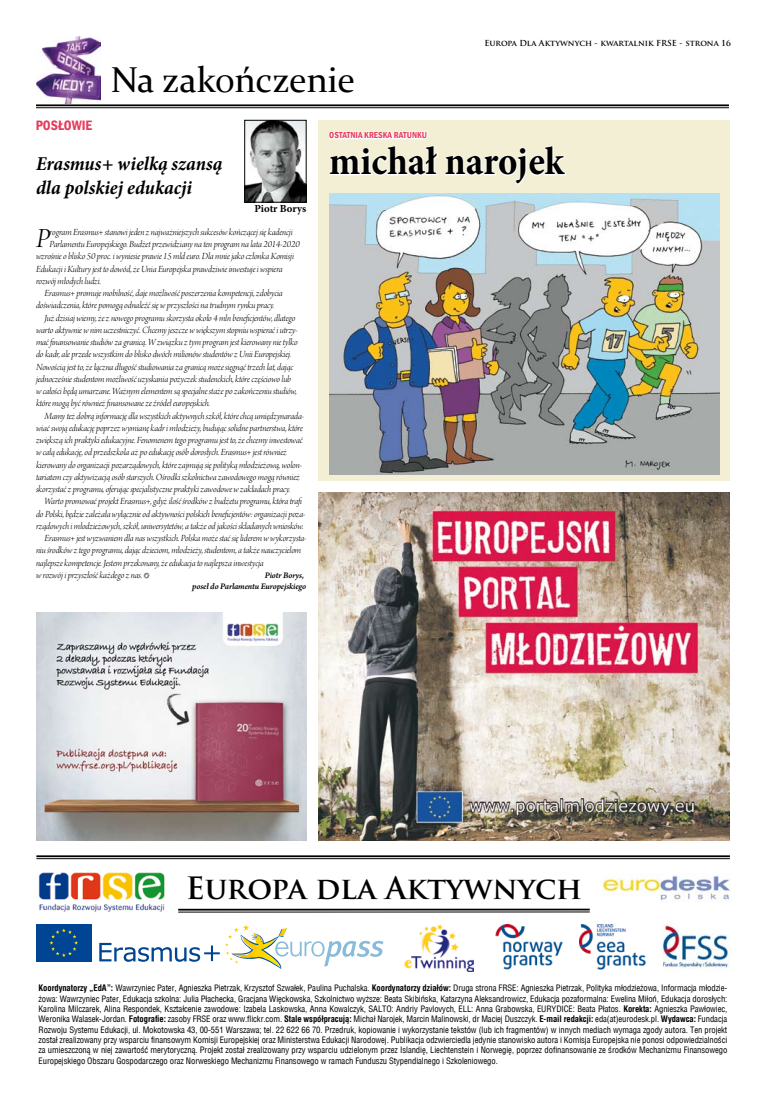
<style>
.page{position:relative;width:766px;height:1106px;background:#fff}
.page>*{position:absolute;margin:0;border:0;box-sizing:border-box;transform-origin:0 0}
.t1{font:700 condensed 40px "Minion Pro";color:#000}
.t2{font:36px "Constantia";color:#000}
.t3{font:700 30px "Trajan Pro";color:#000}
.t4{font:29.2px "Arno Pro Light Italic Display";color:#000}
.t5{font:italic 700 condensed 19.8px/23.8px "Minion Pro";color:#000}
.t6{font:600 condensed 14px "Franklin Gothic";color:#e63c5b}
.t7{font:700 10.8px "Minion Pro";letter-spacing:-.005em;color:#000}
.t8{font:9.9px "Arno Pro Light Italic Display";letter-spacing:-.015em;color:#000}
.t9{font:italic 600 9px/11.2px "Arno Pro";letter-spacing:-.015em;color:#000;text-align:right}
.t10{font:600 condensed 9px "Franklin Gothic";color:#e63c5b}
.t11{font:8.6px/10.3px "Switzerland Condensed";letter-spacing:-.01em;color:#000;text-align:justify}
.t12{font:700 8.1px "Trajan Pro";color:#000}
.s1{font-family:"Arno Pro Light Display";font-size:9.8px}
.s2{font-weight:700}
</style>
<div class="page">
<img style="left:404px;top:924px;width:69px;height:47px">
<svg style="left:99px;top:924px;width:284px;height:45px"></svg>
<div style="left:36px;top:924px;width:56px;height:37px;background:#004494"></div>
<svg style="left:49px;top:928px;width:29px;height:29px"></svg>
<hr style="left:36px;top:104px;width:692px;height:2px;background:#000">
<hr style="left:36px;top:107px;width:692px;height:1px;background:#000">
<hr style="left:36px;top:855px;width:693px;height:2px;background:#000">
<hr style="left:36px;top:858px;width:693px;height:1px;background:#000">
<hr style="left:178px;top:908px;width:411px;height:2px;background:#000">
<hr style="left:178px;top:911px;width:411px;height:1px;background:#000">
<img style="left:36px;top:36px;width:65px;height:67px">
<img style="left:38px;top:872px;width:127px;height:40px">
<img style="left:603px;top:875px;width:127px;height:27px">
<img style="left:662px;top:924px;width:67px;height:45px">
<img style="left:318px;top:492px;width:411px;height:348px">
<div style="left:318px;top:120px;width:411px;height:360px;background:#f3efd4"></div>
<img style="left:329px;top:194px;width:390px;height:280px">
<svg style="left:110px;top:104px;width:456px;height:285px"></svg>
<img style="left:246px;top:122px;width:58px;height:78px">
<div style="left:244px;top:120px;width:62px;height:82px;border:1px solid #000"></div>
<img style="left:579px;top:924px;width:66px;height:46px">
<img style="left:495px;top:924px;width:67px;height:46px">
<img style="left:36px;top:612px;width:270px;height:228px">
<h2 class="t2" style="left:111px;top:56px;width:245px">Na zakończenie</h2>
<p class="t12" style="left:484px;top:38px;width:248px">Europa Dla Aktywnych - kwartalnik FRSE - strona 16</p>
<h3 class="t6" style="left:36px;top:116px;width:52px">POSŁOWIE</h3>
<h3 class="t5" style="left:36px;top:152px;width:188px">Erasmus+ wielką szansą dla polskiej edukacji</h3>
<p class="t7" style="left:254px;top:201px;width:53px">Piotr Borys</p>
<h3 class="t4" style="left:36px;top:222px;width:15px">P</h3>
<p class="t8" style="left:49px;top:226px;width:245px">rogram Erasmus+ stanowi jeden z najważniejszych sukcesów kończącej się kadencji</p>
<p class="t8" style="left:49px;top:239px;width:252px">Parlamentu Europejskiego. Budżet przewidziany na ten program na lata 2014-2020</p>
<p class="t8" style="left:36px;top:251px;width:259px">wzrośnie o blisko 50 proc. i wyniesie prawie 15 mld euro. Dla mnie jako członka Komisji</p>
<p class="t8" style="left:36px;top:263px;width:248px">Edukacji i Kultury jest to dowód, że Unia Europejska prawdziwie inwestuje i wspiera</p>
<p class="t8" style="left:36px;top:275px;width:66px">rozwój młodych ludzi.</p>
<p class="t8" style="left:45px;top:288px;width:240px">Erasmus+ promuje mobilność, daje możliwość poszerzenia kompetencji, zdobycia</p>
<p class="t8" style="left:36px;top:300px;width:239px">doświadczenia, które pomogą odnaleźć się w przyszłości na trudnym rynku pracy.</p>
<p class="t8" style="left:45px;top:312px;width:252px">Już dzisiaj wiemy, że z nowego programu skorzysta około 4 mln beneficjentów, dlatego</p>
<p class="t8" style="left:36px;top:324px;width:263px">warto aktywnie w nim uczestniczyć. Chcemy jeszcze w większym stopniu wspierać i utrzy-</p>
<p class="t8" style="left:36px;top:337px;width:263px">mać finansowanie studiów za granicą. W związku z tym program jest kierowany nie tylko</p>
<p class="t8" style="left:36px;top:349px;width:256px">do kadr, ale przede wszystkim do blisko dwóch milionów studentów z Unii Europejskiej.</p>
<p class="t8" style="left:36px;top:361px;width:259px">Nowością jest to, że łączna długość studiowania za granicą może sięgnąć trzech lat, dając</p>
<p class="t8" style="left:36px;top:373px;width:256px">jednocześnie studentom możliwość uzyskania pożyczek studenckich, które częściowo lub</p>
<p class="t8" style="left:36px;top:386px;width:262px">w całości będą umarzane. Ważnym elementem są specjalne staże po zakończeniu studiów,</p>
<p class="t8" style="left:36px;top:398px;width:176px">które mogą być również finansowane ze źródeł europejskich.</p>
<p class="t8" style="left:45px;top:410px;width:261px">Mamy też dobrą informację dla wszystkich aktywnych szkół, które chcą umiędzynarada-</p>
<p class="t8" style="left:36px;top:422px;width:268px">wiać swoją edukację poprzez wymianę kadr i młodzieży, budując solidne partnerstwa, które</p>
<p class="t8" style="left:36px;top:435px;width:268px">zwiększą ich praktyki edukacyjne. Fenomenem tego programu jest to, że chcemy inwestować</p>
<p class="t8" style="left:36px;top:447px;width:252px">w całą edukację, od przedszkola aż po edukację osób dorosłych. Erasmus+ jest również</p>
<p class="t8" style="left:36px;top:459px;width:267px">kierowany do organizacji pozarządowych, które zajmują się polityką młodzieżową, wolon-</p>
<p class="t8" style="left:36px;top:471px;width:265px">tariatem czy aktywizacją osób starszych. Ośrodki szkolnictwa zawodowego mogą również</p>
<p class="t8" style="left:36px;top:484px;width:255px">skorzystać z programu, oferując specjalistyczne praktyki zawodowe w zakładach pracy.</p>
<p class="t8" style="left:45px;top:496px;width:260px">Warto promować projekt Erasmus+, gdyż ilość środków z budżetu programu, która trafi</p>
<p class="t8" style="left:36px;top:508px;width:271px">do Polski, będzie zależała wyłącznie od aktywności polskich beneficjentów: organizacji poza-</p>
<p class="t8" style="left:36px;top:520px;width:269px">rządowych i młodzieżowych, szkół, uniwersytetów, a także od jakości składanych wniosków.</p>
<p class="t8" style="left:45px;top:533px;width:263px">Erasmus+ jest wyzwaniem dla nas wszystkich. Polska może stać się liderem w wykorzysta-</p>
<p class="t8" style="left:36px;top:545px;width:266px">niu środków z tego programu, dając dzieciom, młodzieży, studentom, a także nauczycielom</p>
<p class="t8" style="left:36px;top:557px;width:229px">najlepsze kompetencje. Jestem przekonany, że edukacja to najlepsza inwestycja</p>
<p class="t8" style="left:36px;top:569px;width:115px">w rozwój i przyszłość każdego z nas. <span class="s1">•</span></p>
<p class="t9" style="left:192px;top:570px;width:116px">Piotr Borys,<br>poseł do Parlamentu Europejskiego</p>
<p class="t10" style="left:329px;top:129px;width:98px">OSTATNIA KRESKA RATUN KU</p>
<h1 class="t1" style="left:329px;top:134px;width:236px">michał narojek</h1>
<h3 class="t3" style="left:186px;top:869px;width:398px">Europa dla Aktywnych</h3>
<p class="t11" style="left:39px;top:983px;width:690px"><span class="s2">Koordynatorzy „EdA”:</span> Wawrzyniec Pater, Agnieszka Pietrzak, Krzysztof Szwałek, Paulina Puchalska. <span class="s2">Koordynatorzy działów:</span> Druga strona FRSE: Agnieszka Pietrzak, Polityka młodzieżowa, Informacja młodzie&shy;żowa: Wawrzyniec Pater, Edukacja szkolna: Julia Płachecka, Gracjana Więckowska, Szkolnictwo wyższe: Beata Skibińska, Katarzyna Aleksandrowicz, Edukacja pozaformalna: Ewelina Miłoń, Edukacja dorosłych:<br>Karolina Milczarek, Alina Respondek, Kształcenie zawodowe: Izabela Laskowska, Anna Kowalczyk, SALTO: Andriy Pavlovych, ELL: Anna Grabowska, EURYDICE: Beata Płatos. <span class="s2">Korekta:</span> Agnieszka Pawłowiec, Weronika Walasek-Jordan. <span class="s2">Fotografie:</span> zasoby FRSE oraz www.flickr.com. <span class="s2">Stale współpracują:</span> Michał Narojek, Marcin Malinowski, dr Maciej Duszczyk. <span class="s2">E-mail redakcji:</span> eda(at)eurodesk.pl. <span class="s2">Wydawca:</span> Fundacja Rozwoju Systemu Edukacji, ul. Mokotowska 43, 00-551 Warszawa; tel. 22 622 66 70. Przedruk, kopiowanie i wykorzystanie tekstów (lub ich fragmentów) w innych mediach wymaga zgody autora. Ten projekt został zrealizowany przy wsparciu finansowym Komisji Europejskiej oraz Ministerstwa Edukacji Narodowej. Publikacja odzwierciedla jedynie stanowisko autora i Komisja Europejska nie ponosi odpowiedzialności za umieszczoną w niej zawartość merytoryczną. Projekt został zrealizowany przy wsparciu udzielonym przez Islandię, Liechtenstein i Norwegię, poprzez dofinansowanie ze środków Mechanizmu Finansowego Europejskiego Obszaru Gospodarczego oraz Norweskiego Mechanizmu Finansowego w ramach Funduszu Stypendialnego i Szkoleniowego.</p>
</div>
